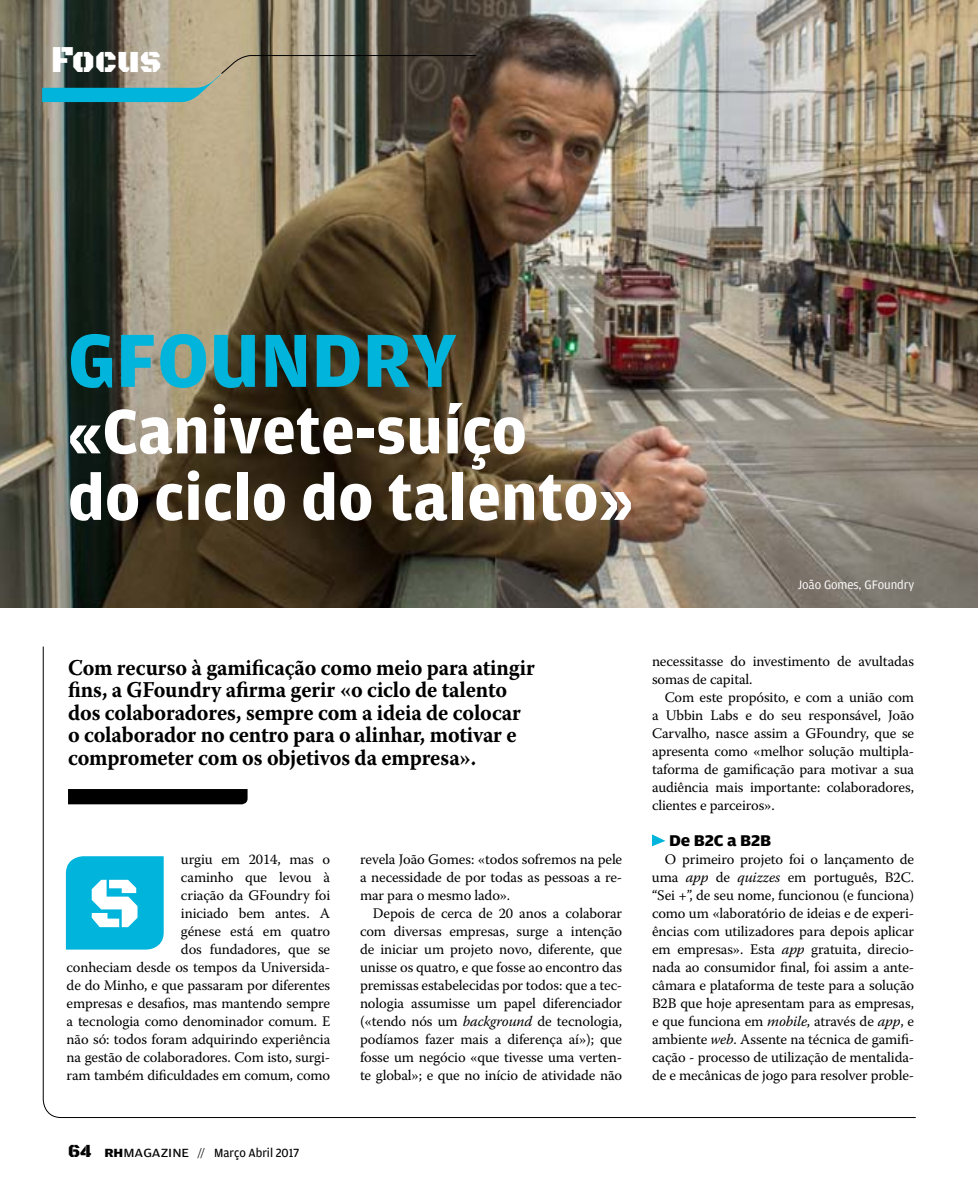
<style>
.page{position:relative;width:978px;height:1191px;background:#fff}
.page>*{position:absolute;margin:0;border:0;box-sizing:border-box;transform-origin:0 0}
.t1{font:700 79.8px "Amplitude";color:#00b4db}
.t2{font:73.05px "Black Ops One";color:#fff}
.t3{font:700 66.45px/66.4px "Amplitude";color:#fff}
.t4{font:38.85px "Black Ops One";color:#fff;scale:.88 1}
.t5{font:700 22.5px/22.5px "Warnock Pro";letter-spacing:-.01em;color:#000;scale:.94 1}
.t6{font:700 16.5px "Amplitude Wide";letter-spacing:-.01em;color:#000}
.t7{font:14.55px/18px "Warnock Pro";letter-spacing:-.01em;color:#000;text-align:justify}
.t8{font:12.9px "Amplitude";letter-spacing:-.01em;color:#fff}
.t9{font:12.6px "Amplitude Wide";color:#000;scale:1.06 1}
.s1{font-family:"Black Ops One";font-size:18.9px}
.s2{font-weight:700}
.s3{font-weight:300}
.s4{font-style:italic}
</style>
<div class="page">
<img style="left:0;top:0;width:978px;height:607px">
<svg style="left:42px;top:54px;width:435px;height:49px;background:#6b786c"></svg>
<svg style="left:43px;top:646px;width:873px;height:472px"></svg>
<div style="left:66px;top:856px;width:98px;height:93px;background:#00b4db"></div>
<div style="left:68px;top:789px;width:180px;height:15px;background:#000"></div>
<svg style="left:652px;top:834px;width:13px;height:12px"></svg>
<h3 class="t4" style="left:51px;top:36px;width:127px">Focus</h3>
<h1 class="t1" style="left:68px;top:316px;width:391px">GFoundry</h1>
<h3 class="t3" style="left:68px;top:399px;width:566px">«Canivete-suíço<br>do ciclo do talento»</h3>
<p class="t8" style="left:798px;top:578px;width:118px">João Gomes, GFoundry</p>
<p class="t5" style="left:68px;top:655px;width:498px">Com recurso à gamificação como meio para atingir fins, a GFoundry afirma gerir «o ciclo de talento dos colaboradores, sempre com a ideia de colocar o colaborador no centro para o alinhar, motivar e comprometer com os objetivos da empresa».</p>
<p class="t7" style="left:67px;top:850px;width:265px;text-align:right">urgiu em 2014, mas o<br>caminho que levou à<br>criação da GFoundry foi<br>iniciado bem antes. A<br>génese está em quatro<br>dos fundadores, que se<br>conheciam desde os tempos da Universida&shy;de do Minho, e que passaram por diferentes empresas e desafios, mas mantendo sempre a tecnologia como denominador comum. E não só: todos foram adquirindo experiência na gestão de colaboradores. Com isto, surgi&shy;ram também dificuldades em comum, como</p>
<h2 class="t2" style="left:88px;top:860px;width:54px">S</h2>
<p class="t9" style="left:68px;top:1146px;width:220px"><span class="s1">64</span> <span class="s2">RH</span>MAGAZINE <span class="s3">//</span> MARÇO ABRIL 2017</p>
<p class="t7" style="left:360px;top:850px;width:264px">revela João Gomes: «todos sofremos na pele a necessidade de por todas as pessoas a re&shy;mar para o mesmo lado».</p>
<p class="t7" style="left:360px;top:904px;width:264px;text-indent:13px">Depois de cerca de 20 anos a colaborar com diversas empresas, surge a intenção de iniciar um projeto novo, diferente, que unisse os quatro, e que fosse ao encontro das premissas estabelecidas por todos: que a tec&shy;nologia assumisse um papel diferenciador («tendo nós um <span class="s4">background</span> de tecnologia, podíamos fazer mais a diferença aí»); que fosse um negócio «que tivesse uma verten&shy;te global»; e que no início de atividade não</p>
<p class="t7" style="left:652px;top:652px;width:264px">necessitasse do investimento de avultadas somas de capital.</p>
<p class="t7" style="left:652px;top:688px;width:264px;text-indent:13px">Com este propósito, e com a união com a Ubbin Labs e do seu responsável, João Carvalho, nasce assim a GFoundry, que se apresenta como «melhor solução multipla&shy;taforma de gamificação para motivar a sua audiência mais importante: colaboradores, clientes e parceiros».</p>
<p class="t6" style="left:669px;top:831px;width:104px">De B2C a B2B</p>
<p class="t7" style="left:652px;top:850px;width:264px;text-indent:13px">O primeiro projeto foi o lançamento de uma <span class="s4">app</span> de <span class="s4">quizzes</span> em português, B2C. “Sei +”, de seu nome, funcionou (e funciona) como um «laboratório de ideias e de experi&shy;ências com utilizadores para depois aplicar em empresas». Esta <span class="s4">app</span> gratuita, direcio&shy;nada ao consumidor final, foi assim a ante&shy;câmara e plataforma de teste para a solução B2B que hoje apresentam para as empresas, e que funciona em <span class="s4">mobile</span>, através de <span class="s4">app</span>, e ambiente <span class="s4">web</span>. Assente na técnica de gamifi&shy;cação - processo de utilização de mentalida&shy;de e mecânicas de jogo para resolver proble-</p>
</div>
